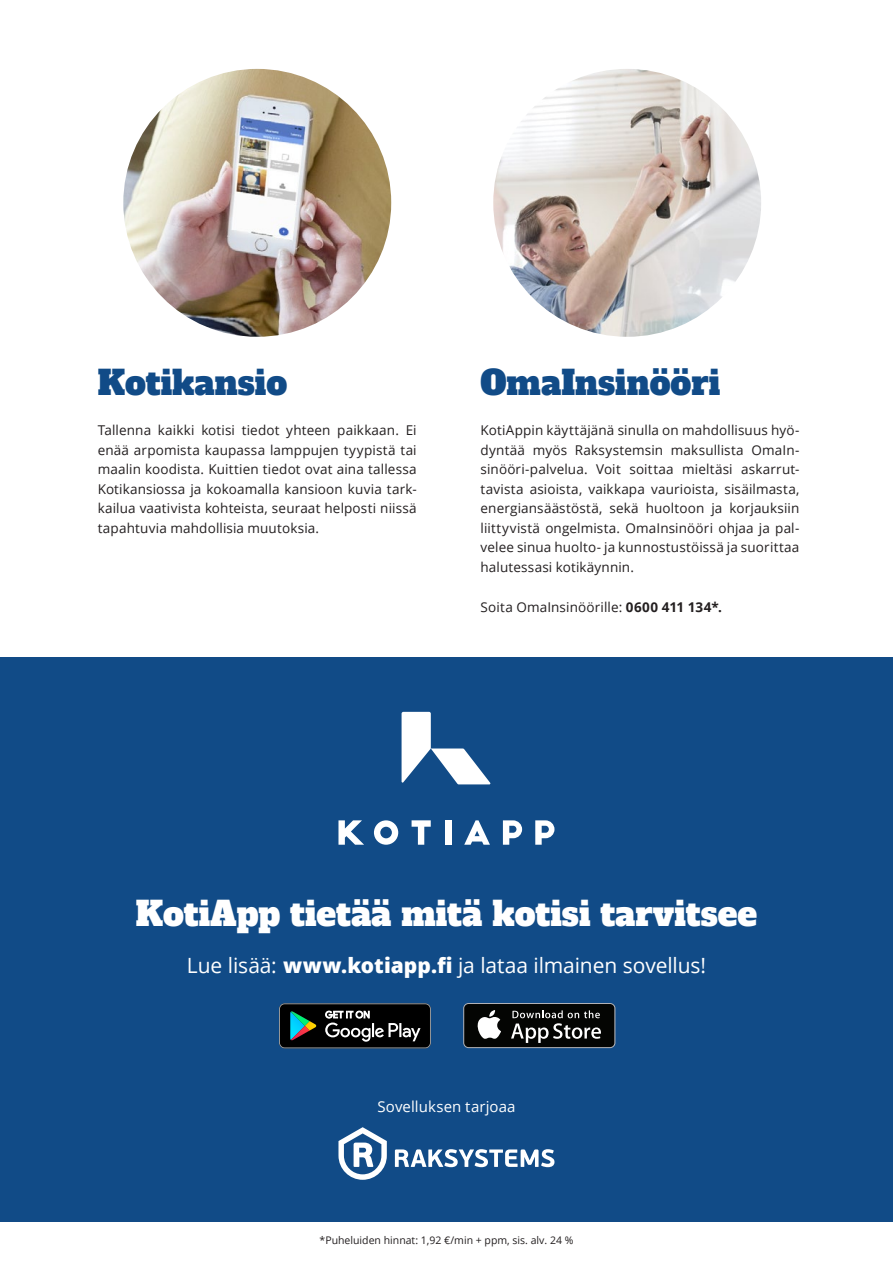
<style>
.page{position:relative;width:893px;height:1263px;background:#fff}
.page>*{position:absolute;margin:0;border:0;box-sizing:border-box;transform-origin:0 0}
.t1{font:33px "Alfa Slab One";color:#fff}
.t2{font:33px "Alfa Slab One";color:#114b87}
.t3{font:21px "Open Sans";letter-spacing:-.005em;color:#fff}
.t4{font:15px "Open Sans";letter-spacing:.005em;color:#fff}
.Leipis{font:13.5px/19.5px "Open Sans";letter-spacing:.01em;color:#231f20;text-align:justify}
.t5{font:10.5px "Open Sans";color:#231f20}
.s1{font-weight:700}
.s2{font-weight:800}
</style>
<div class="page">
<img style="left:493px;top:69px;width:268px;height:268px;border-radius:134px">
<img style="left:123px;top:69px;width:268px;height:268px;border-radius:134px">
<div style="left:0;top:658px;width:893px;height:564px;background:#114b87"></div>
<svg style="left:283px;top:1048px;width:144px;height:1px"></svg>
<svg style="left:279px;top:1003px;width:152px;height:45px;background:#262d2c"></svg>
<svg style="left:463px;top:1003px;width:152px;height:45px"></svg>
<div style="left:464px;top:1004px;width:150px;height:43px;background:#040503;border-radius:4px"></div>
<svg style="left:477px;top:1010px;width:24px;height:29px"></svg>
<svg style="left:511px;top:1010px;width:90px;height:33px"></svg>
<svg style="left:338px;top:820px;width:26px;height:25px"></svg>
<svg style="left:374px;top:820px;width:24px;height:25px"></svg>
<svg style="left:412px;top:820px;width:19px;height:25px"></svg>
<div style="left:445px;top:820px;width:6px;height:25px;background:#fff"></div>
<svg style="left:464px;top:820px;width:26px;height:25px"></svg>
<svg style="left:503px;top:820px;width:19px;height:25px"></svg>
<svg style="left:535px;top:820px;width:19px;height:25px"></svg>
<svg style="left:402px;top:712px;width:88px;height:72px"></svg>
<svg style="left:395px;top:1149px;width:159px;height:18px"></svg>
<svg style="left:338px;top:1127px;width:49px;height:53px"></svg>
<p class="t2" style="left:98px;top:354px;width:191px">Kotikansio</p>
<p class="t2" style="left:480px;top:354px;width:241px">OmaInsinööri</p>
<p class="Leipis" style="left:98px;top:420px;width:320px">Tallenna kaikki kotisi tiedot yhteen paikkaan. Ei enää arpomista kaupassa lamppujen tyypistä tai maalin koodista. Kuittien tiedot ovat aina tallessa Kotikansiossa ja kokoamalla kansioon kuvia tark&shy;kailua vaativista kohteista, seuraat helposti niissä tapahtuvia mahdollisia muutoksia.</p>
<p class="Leipis" style="left:480px;top:420px;width:320px">KotiAppin käyttäjänä sinulla on mahdollisuus hyö&shy;dyntää myös Raksystemsin maksullista OmaIn&shy;sinööri-palvelua. Voit soittaa mieltäsi askarrut&shy;tavista asioista, vaikkapa vaurioista, sisäilmasta, energiansäästöstä, sekä huoltoon ja korjauksiin liittyvistä ongelmista. OmaInsinööri ohjaa ja pal&shy;velee sinua huolto- ja kunnostustöissä ja suorittaa halutessasi kotikäynnin.</p>
<p class="Leipis" style="left:480px;top:597px;width:243px">Soita OmaInsinöörille: <span class="s1">0600 411 134*.</span></p>
<p class="t1" style="left:136px;top:885px;width:623px">KotiApp tietää mitä kotisi tarvitsee</p>
<p class="t3" style="left:187px;top:950px;width:521px">Lue lisää: <span class="s2">www.kotiapp.fi</span> ja lataa ilmainen sovellus!</p>
<p class="t4" style="left:377px;top:1096px;width:140px">Sovelluksen tarjoaa</p>
<p class="t5" style="left:320px;top:1233px;width:255px">*Puheluiden hinnat: 1,92 €/min + ppm, sis. alv. 24 %</p>
</div>
